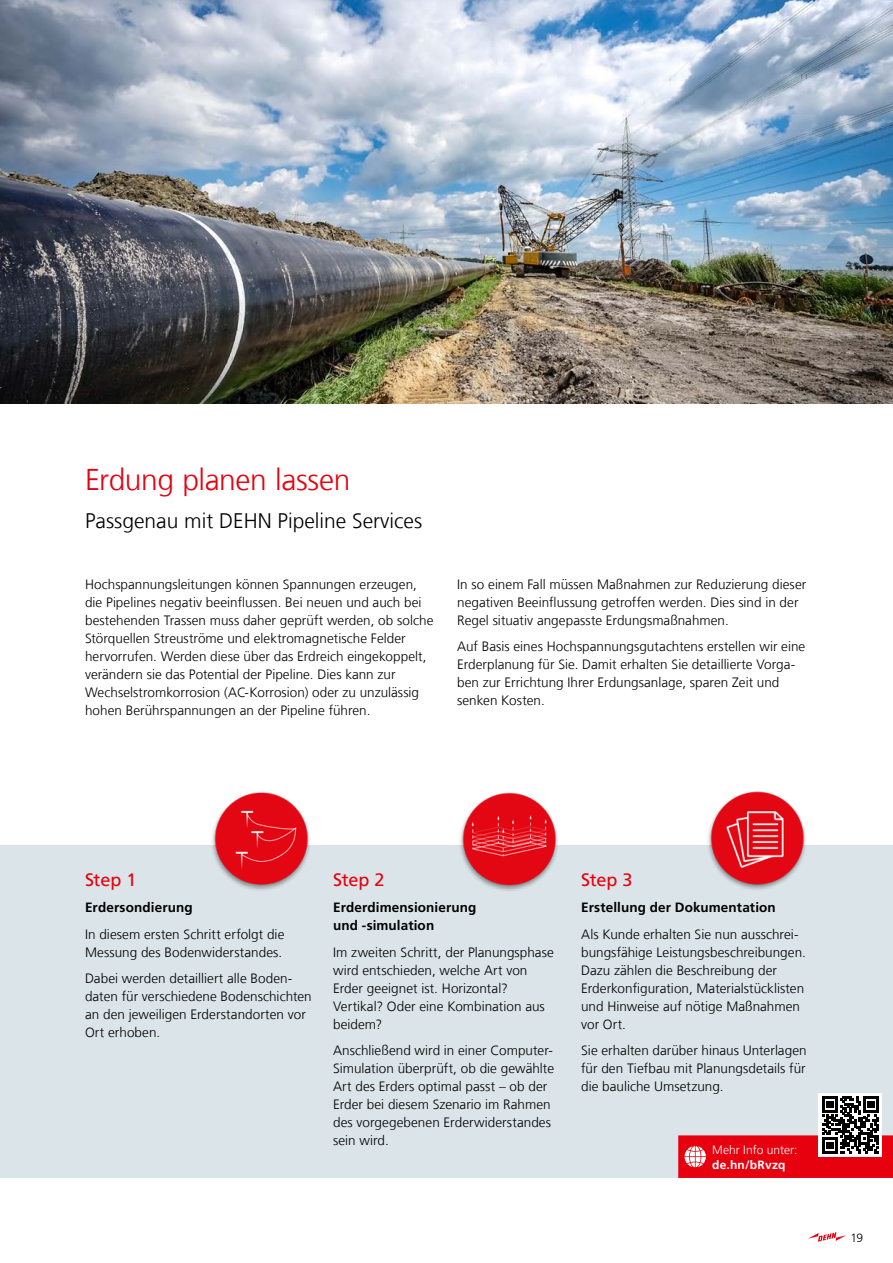
<style>
.page{position:relative;width:893px;height:1263px;background:#fff}
.page>*{position:absolute;margin:0;border:0;box-sizing:border-box;transform-origin:0 0}
.t1{font:300 30px "Frutiger LT Com";letter-spacing:-.015em;color:#e7000e}
.t2{font:300 21px "Frutiger LT Com";color:#000}
.t3{font:18px "Frutiger LT Com";letter-spacing:-.01em;color:#e7000e}
.t4{font:300 13.5px/18px "Frutiger LT Com";letter-spacing:.005em;color:#000}
.t5{font:700 13.5px/18px "Frutiger LT Com";letter-spacing:.01em;color:#000}
.t6{font:300 12px "Frutiger LT Com";letter-spacing:.005em;color:#fff}
.t7{font:700 12px "Frutiger LT Com";letter-spacing:.02em;color:#fff}
.t8{font:300 12px "Frutiger LT Com";color:#000}
</style>
<div class="page">
<img style="left:0;top:0;width:893px;height:404px">
<div style="left:0;top:845px;width:893px;height:333px;background:#dbe4e8"></div>
<div style="left:210px;top:791px;width:101px;height:101px;background:#dbe4e8"></div>
<img style="left:211px;top:791px;width:100px;height:99px">
<img style="left:460px;top:792px;width:98px;height:99px">
<div style="left:706px;top:790px;width:101px;height:101px;background:#000;opacity:.4"></div>
<img style="left:707px;top:790px;width:100px;height:99px">
<div style="left:819px;top:1093px;width:63px;height:64px;background:#fff"></div>
<svg style="left:678px;top:1096px;width:215px;height:82px"></svg>
<svg style="left:808px;top:1232px;width:38px;height:10px"></svg>
<h1 class="t1" style="left:85px;top:462px;width:267px">Erdung planen lassen</h1>
<h2 class="t2" style="left:85px;top:509px;width:339px">Passgenau mit DEHN Pipeline Services</h2>
<p class="t4" style="left:85px;top:575px;width:350px">Hochspannungsleitungen können Spannungen erzeugen, die Pipelines negativ beeinflussen. Bei neuen und auch bei bestehenden Trassen muss daher geprüft werden, ob solche Störquellen Streuströme und elektromagnetische Felder hervorrufen. Werden diese über das Erdreich eingekoppelt, verändern sie das Potential der Pipeline. Dies kann zur Wechselstromkorrosion (AC-Korrosion) oder zu unzulässig hohen Berührspannungen an der Pipeline führen.</p>
<p class="t4" style="left:457px;top:575px;width:351px">In so einem Fall müssen Maßnahmen zur Reduzierung dieser negativen Beeinflussung getroffen werden. Dies sind in der<br>Regel situativ angepasste Erdungsmaßnahmen.</p>
<p class="t4" style="left:457px;top:638px;width:350px">Auf Basis eines Hochspannungsgutachtens erstellen wir eine Erderplanung für Sie. Damit erhalten Sie detaillierte Vorga&shy;ben zur Errichtung Ihrer Erdungsanlage, sparen Zeit und senken Kosten.</p>
<h3 class="t3" style="left:85px;top:869px;width:53px">Step 1</h3>
<p class="t5" style="left:85px;top:899px;width:109px">Erdersondierung</p>
<p class="t4" style="left:85px;top:925px;width:201px">In diesem ersten Schritt erfolgt die<br>Messung des Bodenwiderstandes.</p>
<p class="t4" style="left:85px;top:970px;width:228px">Dabei werden detailliert alle Boden&shy;daten für verschiedene Bodenschichten an den jeweiligen Erderstandorten vor<br>Ort erhoben.</p>
<h3 class="t3" style="left:333px;top:869px;width:53px">Step 2</h3>
<p class="t5" style="left:333px;top:899px;width:145px">Erderdimensionierung und -simulation</p>
<p class="t4" style="left:333px;top:943px;width:222px">Im zweiten Schritt, der Planungsphase wird entschieden, welche Art von<br>Erder geeignet ist. Horizontal?<br>Vertikal? Oder eine Kombination aus beidem?</p>
<p class="t4" style="left:333px;top:1042px;width:223px">Anschließend wird in einer Computer-<br>Simulation überprüft, ob die gewählte<br>Art des Erders optimal passt – ob der<br>Erder bei diesem Szenario im Rahmen des vorgegebenen Erderwiderstandes sein wird.</p>
<h3 class="t3" style="left:581px;top:869px;width:53px">Step 3</h3>
<p class="t5" style="left:581px;top:899px;width:196px">Erstellung der Dokumentation</p>
<p class="t4" style="left:581px;top:925px;width:226px">Als Kunde erhalten Sie nun ausschrei&shy;bungsfähige Leistungsbeschreibungen.<br>Dazu zählen die Beschreibung der Erderkonfiguration, Materialstücklisten und Hinweise auf nötige Maßnahmen vor Ort.</p>
<p class="t4" style="left:581px;top:1042px;width:227px;text-align:justify">Sie erhalten darüber hinaus Unterlagen für den Tiefbau mit Planungsdetails für die bauliche Umsetzung.</p>
<p class="t6" style="left:712px;top:1142px;width:87px">Mehr Info unter:</p>
<p class="t7" style="left:712px;top:1157px;width:75px">de.hn/bRvzq</p>
<p class="t8" style="left:850px;top:1230px;width:14px">19</p>
</div>
